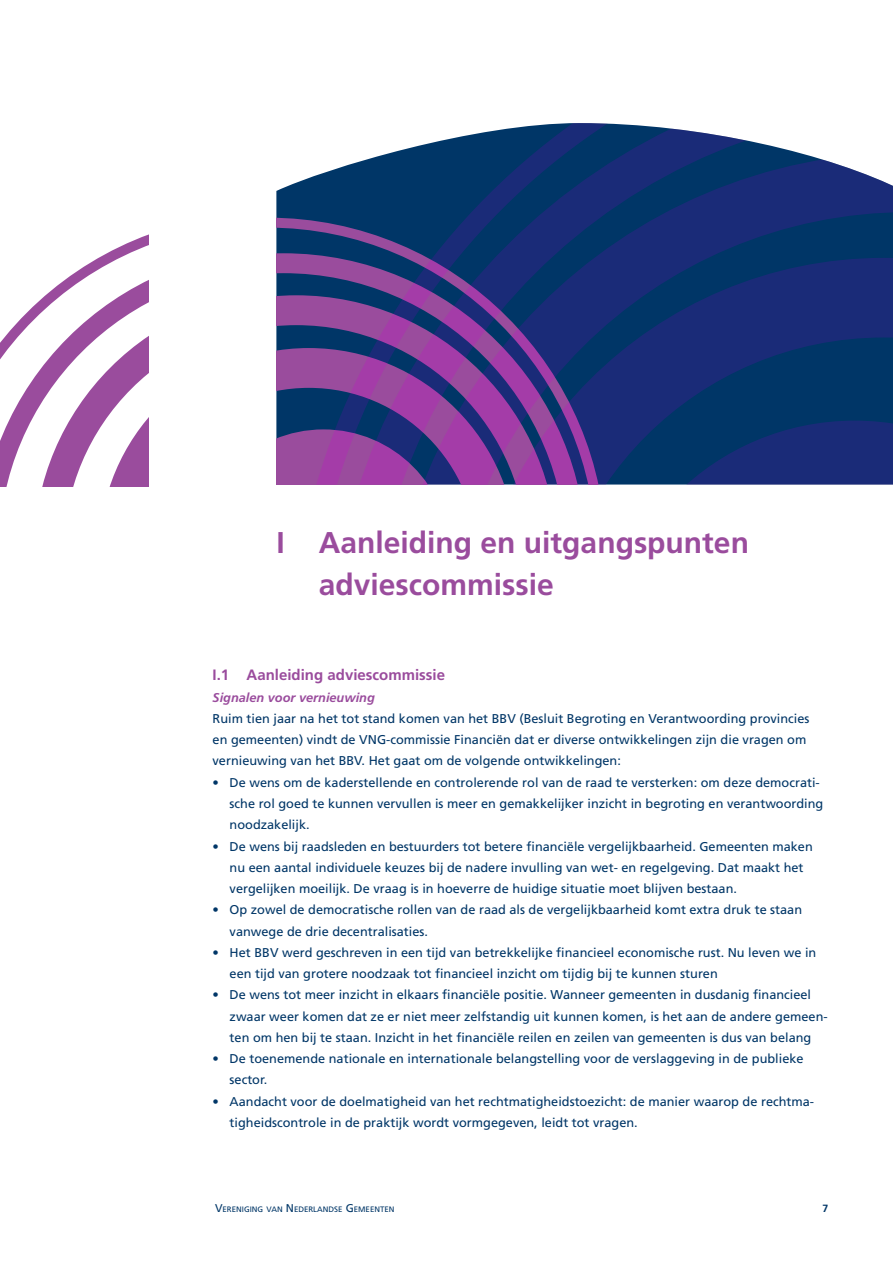
<style>
.page{position:relative;width:893px;height:1263px;background:#fff}
.page>*{position:absolute;margin:0;border:0;box-sizing:border-box;transform-origin:0 0}
._001_Hoofdstukkop{font:700 30px/42.5px "Frutiger LT Std";color:#9a4c9d}
._003_Tussenkop_1___1{font:700 15px "Frutiger LT Std";color:#9a4c9d}
._004_Broodtekst___8{font:12.75px/21.3px "Frutiger LT Std";color:#003667}
._003_Tussenkop_2___8{font:italic 700 12.75px "Frutiger LT Std";color:#9a4c9d}
.t1{font:700 10.5px "Frutiger LT Std";color:#003667}
.t2{font:7.8px "Frutiger LT Std";color:#003667}
.s1{font-size:11.25px}
</style>
<div class="page">
<svg style="left:0;top:234px;width:149px;height:252px"></svg>
<svg style="left:276px;top:123px;width:617px;height:361px"></svg>
<svg style="left:276px;top:218px;width:330px;height:266px"></svg>
<p class="_001_Hoofdstukkop" style="left:319px;top:521px;width:432px;text-indent:-43px">I Aanleiding en uitgangspunten adviescommissie</p>
<p class="_003_Tussenkop_1___1" style="left:213px;top:666px;width:234px">I.1 Aanleiding adviescommissie</p>
<p class="_003_Tussenkop_2___8" style="left:213px;top:690px;width:164px">Signalen voor vernieuwing</p>
<p class="_004_Broodtekst___8" style="left:213px;top:708px;width:598px">Ruim tien jaar na het tot stand komen van het BBV (Besluit Begroting en Verantwoording provincies en gemeenten) vindt de VNG-commissie Financiën dat er diverse ontwikkelingen zijn die vragen om vernieuwing van het BBV. Het gaat om de volgende ontwikkelingen:</p>
<p class="_004_Broodtekst___8" style="left:230px;top:772px;width:595px;text-indent:-17px">• De wens om de kaderstellende en controlerende rol van de raad te versterken: om deze democrati&shy;sche rol goed te kunnen vervullen is meer en gemakkelijker inzicht in begroting en verantwoording noodzakelijk.</p>
<p class="_004_Broodtekst___8" style="left:230px;top:835px;width:585px;text-indent:-17px">• De wens bij raadsleden en bestuurders tot betere financiële vergelijkbaarheid. Gemeenten maken nu een aantal individuele keuzes bij de nadere invulling van wet- en regelgeving. Dat maakt het vergelijken moeilijk. De vraag is in hoeverre de huidige situatie moet blijven bestaan.</p>
<p class="_004_Broodtekst___8" style="left:230px;top:899px;width:574px;text-indent:-17px">• Op zowel de democratische rollen van de raad als de vergelijkbaarheid komt extra druk te staan vanwege de drie decentralisaties.</p>
<p class="_004_Broodtekst___8" style="left:230px;top:942px;width:588px;text-indent:-17px">• Het BBV werd geschreven in een tijd van betrekkelijke financieel economische rust. Nu leven we in een tijd van grotere noodzaak tot financieel inzicht om tijdig bij te kunnen sturen</p>
<p class="_004_Broodtekst___8" style="left:230px;top:984px;width:600px;text-indent:-17px">• De wens tot meer inzicht in elkaars financiële positie. Wanneer gemeenten in dusdanig financieel zwaar weer komen dat ze er niet meer zelfstandig uit kunnen komen, is het aan de andere gemeen&shy;ten om hen bij te staan. Inzicht in het financiële reilen en zeilen van gemeenten is dus van belang</p>
<p class="_004_Broodtekst___8" style="left:230px;top:1048px;width:575px;text-indent:-17px">• De toenemende nationale en internationale belangstelling voor de verslaggeving in de publieke sector.</p>
<p class="_004_Broodtekst___8" style="left:230px;top:1090px;width:586px;text-indent:-17px">• Aandacht voor de doelmatigheid van het rechtmatigheidstoezicht: de manier waarop de rechtma&shy;tigheidscontrole in de praktijk wordt vormgegeven, leidt tot vragen.</p>
<p class="t2" style="left:215px;top:1205px;width:181px"><span class="s1">V</span>ERENIGING VAN <span class="s1">N</span> EDERLANDSE <span class="s1">G</span> EMEENTEN</p>
<p class="t1" style="left:822px;top:1202px;width:7px">7</p>
</div>
